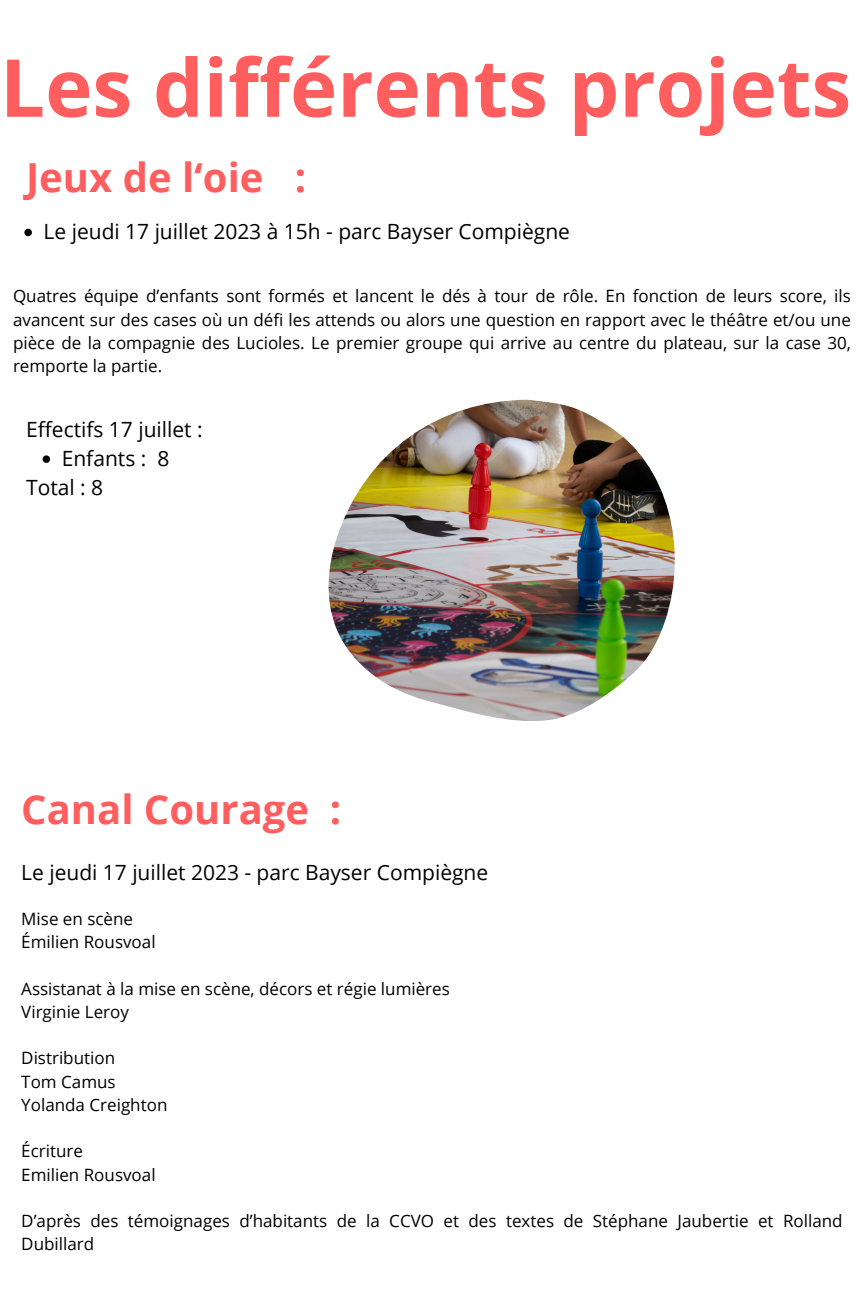
<style>
.page{position:relative;width:864px;height:1296px;background:#fff}
.page>*{position:absolute;margin:0;border:0;box-sizing:border-box;transform-origin:0 0}
.t1{font:700 80px "Open Sans";color:#ff5d5e}
.t2{font:700 40px "Open Sans";color:#ff5d5e}
.t3{font:21px "Open Sans";color:#000}
.t4{font:17px/23.2px "Open Sans";color:#000;text-align:justify}
</style>
<div class="page">
<svg style="left:24px;top:229px;width:8px;height:7px"></svg>
<svg style="left:43px;top:455px;width:7px;height:8px"></svg>
<img style="left:328px;top:400px;width:347px;height:321px">
<p class="t1" style="left:0;top:31px;width:853px">Les différents projets</p>
<p class="t2" style="left:26px;top:149px;width:282px">Jeux de l‘oie :</p>
<p class="t3" style="left:44px;top:217px;width:528px">Le jeudi 17 juillet 2023 à 15h - parc Bayser Compiègne</p>
<p class="t4" style="left:13px;top:284px;width:839px">Quatres équipe d’enfants sont formés et lancent le dés à tour de rôle. En fonction de leurs score, ils avancent sur des cases où un défi les attends ou alors une question en rapport avec le théâtre et/ou une pièce de la compagnie des Lucioles. Le premier groupe qui arrive au centre du plateau, sur la case 30, remporte la partie.</p>
<p class="t3" style="left:26px;top:414px;width:178px">Effectifs 17 juillet :</p>
<p class="t3" style="left:26px;top:473px;width:79px">Total : 8</p>
<p class="t3" style="left:62px;top:443px;width:109px">Enfants : 8</p>
<p class="t2" style="left:21px;top:781px;width:321px">Canal Courage :</p>
<p class="t3" style="left:21px;top:858px;width:468px">Le jeudi 17 juillet 2023 - parc Bayser Compiègne</p>
<p class="t4" style="left:21px;top:907px;width:113px">Mise en scène</p>
<p class="t4" style="left:21px;top:930px;width:136px">Émilien Rousvoal</p>
<p class="t4" style="left:21px;top:977px;width:430px">Assistanat à la mise en scène, décors et régie lumières</p>
<p class="t4" style="left:21px;top:1000px;width:109px">Virginie Leroy</p>
<p class="t4" style="left:21px;top:1046px;width:95px">Distribution</p>
<p class="t4" style="left:21px;top:1070px;width:96px">Tom Camus</p>
<p class="t4" style="left:21px;top:1093px;width:148px">Yolanda Creighton</p>
<p class="t4" style="left:21px;top:1139px;width:63px">Écriture</p>
<p class="t4" style="left:21px;top:1163px;width:136px">Emilien Rousvoal</p>
<p class="t4" style="left:21px;top:1209px;width:823px">D’après des témoignages d’habitants de la CCVO et des textes de Stéphane Jaubertie et Rolland<br>Dubillard</p>
</div>
